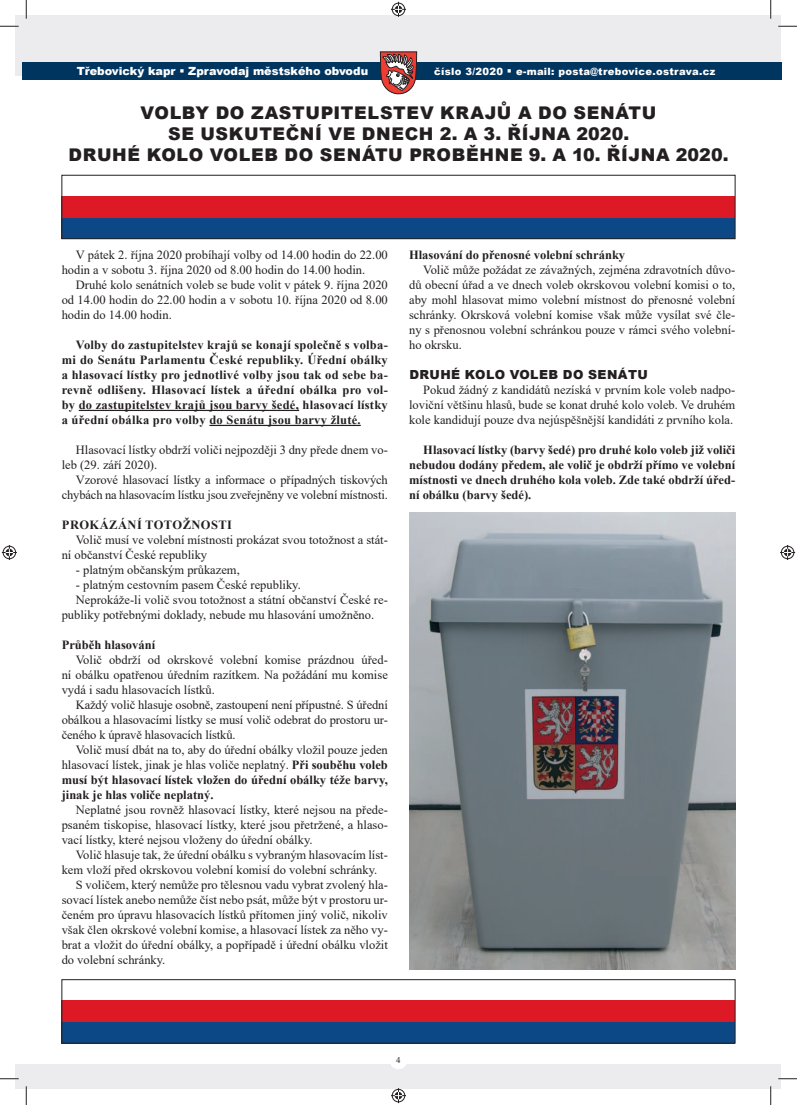
<style>
.page{position:relative;width:797px;height:1105px;background:#fff}
.page>*{position:absolute;margin:0;border:0;box-sizing:border-box;transform-origin:0 0}
.t1{font:900 17.5px/21px "Arial";letter-spacing:.035em;color:#231f20;text-align:center}
.t2{font:12.5px/15px "Times New Roman";color:#231f20;text-align:justify}
.t3{font:700 12.5px/15px "Times New Roman";color:#231f20;text-align:justify}
.t4{font:900 12.5px "Arial";letter-spacing:.035em;color:#231f20}
.t5{font:700 12.5px "Times New Roman";letter-spacing:.035em;color:#231f20}
.t6{font:900 11.25px "Arial";color:#fff}
.t7{font:900 10px "Arial";letter-spacing:.03em;color:#fff}
.t8{font:8.75px "Times New Roman";color:#231f20}
.s1{font-weight:700}
</style>
<div class="page">
<div style="left:16px;top:1064px;width:765px;height:25px;background:#ececee"></div>
<div style="left:389px;top:1051px;width:18px;height:18px;background:#fff;border-radius:50%"></div>
<div style="left:16px;top:16px;width:765px;height:60px;background:#ececee"></div>
<div style="left:23px;top:62px;width:751px;height:17px;background:#003560"></div>
<svg style="left:379px;top:51px;width:38px;height:44px"></svg>
<hr style="left:79px;top:410px;width:220px;height:1px;background:#231f20">
<hr style="left:209px;top:425px;width:152px;height:1px;background:#231f20">
<div style="left:767px;top:62px;width:14px;height:17px;background:#003560"></div>
<div style="left:62px;top:218px;width:673px;height:21px;background:#0d4886"></div>
<div style="left:62px;top:196px;width:673px;height:22px;background:#dc1924"></div>
<div style="left:62px;top:175px;width:673px;height:64px;border:1px solid #231f20"></div>
<div style="left:62px;top:1022px;width:673px;height:21px;background:#0d4886"></div>
<div style="left:62px;top:1001px;width:673px;height:21px;background:#dc1924"></div>
<div style="left:62px;top:979px;width:673px;height:64px;border:1px solid #231f20"></div>
<img style="left:409px;top:512px;width:326px;height:458px">
<svg style="left:0;top:25px;width:19px;height:2px"></svg>
<svg style="left:778px;top:25px;width:19px;height:2px"></svg>
<svg style="left:0;top:1078px;width:19px;height:1px"></svg>
<svg style="left:778px;top:1078px;width:19px;height:1px"></svg>
<svg style="left:25px;top:0;width:2px;height:19px"></svg>
<svg style="left:25px;top:1086px;width:2px;height:19px"></svg>
<svg style="left:770px;top:0;width:1px;height:19px"></svg>
<svg style="left:770px;top:1086px;width:1px;height:19px"></svg>
<svg style="left:391px;top:2px;width:15px;height:15px"></svg>
<svg style="left:391px;top:1088px;width:15px;height:15px"></svg>
<svg style="left:2px;top:545px;width:15px;height:15px"></svg>
<svg style="left:780px;top:545px;width:15px;height:15px"></svg>
<p class="t6" style="left:77px;top:62px;width:293px">Třebovický kapr ▪ Zpravodaj městského obvodu</p>
<p class="t7" style="left:434px;top:64px;width:283px">číslo 3/2020 ▪ e-mail: posta@trebovice.ostrava.cz</p>
<h1 class="t1" style="left:69px;top:101px;width:661px">VOLBY DO ZASTUPITELSTEV KRAJŮ A DO SENÁTU<br>SE USKUTEČNÍ VE DNECH 2. A 3. ŘÍJNA 2020.<br>DRUHÉ KOLO VOLEB DO SENÁTU PROBĚHNE 9. A 10. ŘÍJNA 2020.</h1>
<p class="t2" style="left:62px;top:247px;width:328px;text-indent:14px">V pátek 2. října 2020 probíhají volby od 14.00 hodin do 22.00 hodin a v sobotu 3. října 2020 od 8.00 hodin do 14.00 hodin.</p>
<p class="t2" style="left:62px;top:277px;width:327px;text-indent:14px">Druhé kolo senátních voleb se bude volit v pátek 9. října 2020 od 14.00 hodin do 22.00 hodin a v sobotu 10. října 2020 od 8.00 hodin do 14.00 hodin.</p>
<p class="t3" style="left:62px;top:337px;width:327px;text-indent:14px">Volby do zastupitelstev krajů se konají společně s volba&shy;mi do Senátu Parlamentu České republiky. Úřední obálky a hlasovací lístky pro jednotlivé volby jsou tak od sebe ba&shy;revně odlišeny. Hlasovací lístek a úřední obálka pro vol&shy;by do zastupitelstev krajů jsou barvy šedé, hlasovací lístky a úřední obálka pro volby do Senátu jsou barvy žluté.</p>
<p class="t2" style="left:62px;top:442px;width:327px;text-indent:14px">Hlasovací lístky obdrží voliči nejpozději 3 dny přede dnem vo&shy;leb (29. září 2020).</p>
<p class="t2" style="left:62px;top:472px;width:327px;text-align:right">Vzorové hlasovací lístky a informace o případných tiskových chybách na hlasovacím lístku jsou zveřejněny ve volební místnosti.</p>
<p class="t5" style="left:62px;top:518px;width:172px">PROKÁZÁNÍ TOTOŽNOSTI</p>
<p class="t2" style="left:62px;top:532px;width:328px;text-indent:14px">Volič musí ve volební místnosti prokázat svou totožnost a stát&shy;ní občanství České republiky</p>
<p class="t2" style="left:76px;top:562px;width:165px">- platným občanským průkazem,</p>
<p class="t2" style="left:76px;top:577px;width:226px">- platným cestovním pasem České republiky.</p>
<p class="t2" style="left:76px;top:592px;width:313px">Neprokáže-li volič svou totožnost a státní občanství České re-</p>
<p class="t2" style="left:62px;top:607px;width:314px">publiky potřebnými doklady, nebude mu hlasování umožněno.</p>
<p class="t3" style="left:62px;top:637px;width:95px">Průběh hlasování</p>
<p class="t2" style="left:62px;top:652px;width:328px;text-indent:14px">Volič obdrží od okrskové volební komise prázdnou úřed&shy;ní obálku opatřenou úředním razítkem. Na požádání mu komise vydá i sadu hlasovacích lístků.</p>
<p class="t2" style="left:62px;top:697px;width:327px;text-indent:14px">Každý volič hlasuje osobně, zastoupení není přípustné. S úřední obálkou a hlasovacími lístky se musí volič odebrat do prostoru ur&shy;čeného k úpravě hlasovacích lístků.</p>
<p class="t2" style="left:62px;top:742px;width:328px;text-indent:14px">Volič musí dbát na to, aby do úřední obálky vložil pouze jeden hlasovací lístek, jinak je hlas voliče neplatný. <span class="s1">Při souběhu voleb musí být hlasovací lístek vložen do úřední obálky téže barvy, jinak je hlas voliče neplatný.</span></p>
<p class="t2" style="left:62px;top:802px;width:327px;text-indent:14px">Neplatné jsou rovněž hlasovací lístky, které nejsou na přede&shy;psaném tiskopise, hlasovací lístky, které jsou přetržené, a hlaso&shy;vací lístky, které nejsou vloženy do úřední obálky.</p>
<p class="t2" style="left:76px;top:847px;width:313px">Volič hlasuje tak, že úřední obálku s vybraným hlasovacím líst-</p>
<p class="t2" style="left:62px;top:862px;width:317px">kem vloží před okrskovou volební komisí do volební schránky.</p>
<p class="t2" style="left:76px;top:877px;width:313px">S voličem, který nemůže pro tělesnou vadu vybrat zvolený hla-</p>
<p class="t2" style="left:62px;top:892px;width:327px">sovací lístek anebo nemůže číst nebo psát, může být v prostoru ur-</p>
<p class="t2" style="left:62px;top:907px;width:327px">čeném pro úpravu hlasovacích lístků přítomen jiný volič, nikoliv</p>
<p class="t2" style="left:62px;top:922px;width:327px">však člen okrskové volební komise, a hlasovací lístek za něho vy-</p>
<p class="t2" style="left:62px;top:937px;width:328px">brat a vložit do úřední obálky, a popřípadě i úřední obálku vložit</p>
<p class="t2" style="left:62px;top:952px;width:105px">do volební schránky.</p>
<p class="t3" style="left:409px;top:247px;width:218px">Hlasování do přenosné volební schránky</p>
<p class="t2" style="left:409px;top:262px;width:328px;text-indent:14px">Volič může požádat ze závažných, zejména zdravotních důvo&shy;dů obecní úřad a ve dnech voleb okrskovou volební komisi o to, aby mohl hlasovat mimo volební místnost do přenosné volební schránky. Okrsková volební komise však může vysílat své čle&shy;ny s přenosnou volební schránkou pouze v rámci svého volební&shy;ho okrsku.</p>
<p class="t4" style="left:409px;top:365px;width:240px">DRUHÉ KOLO VOLEB DO SENÁTU</p>
<p class="t2" style="left:409px;top:382px;width:328px;text-indent:14px">Pokud žádný z kandidátů nezíská v prvním kole voleb nadpo&shy;loviční většinu hlasů, bude se konat druhé kolo voleb. Ve druhém kole kandidují pouze dva nejúspěšnější kandidáti z prvního kola.</p>
<p class="t3" style="left:409px;top:442px;width:327px;text-indent:14px">Hlasovací lístky (barvy šedé) pro druhé kolo voleb již voliči nebudou dodány předem, ale volič je obdrží přímo ve volební místnosti ve dnech druhého kola voleb. Zde také obdrží úřed&shy;ní obálku (barvy šedé).</p>
<p class="t8" style="left:396px;top:1055px;width:6px">4</p>
</div>
